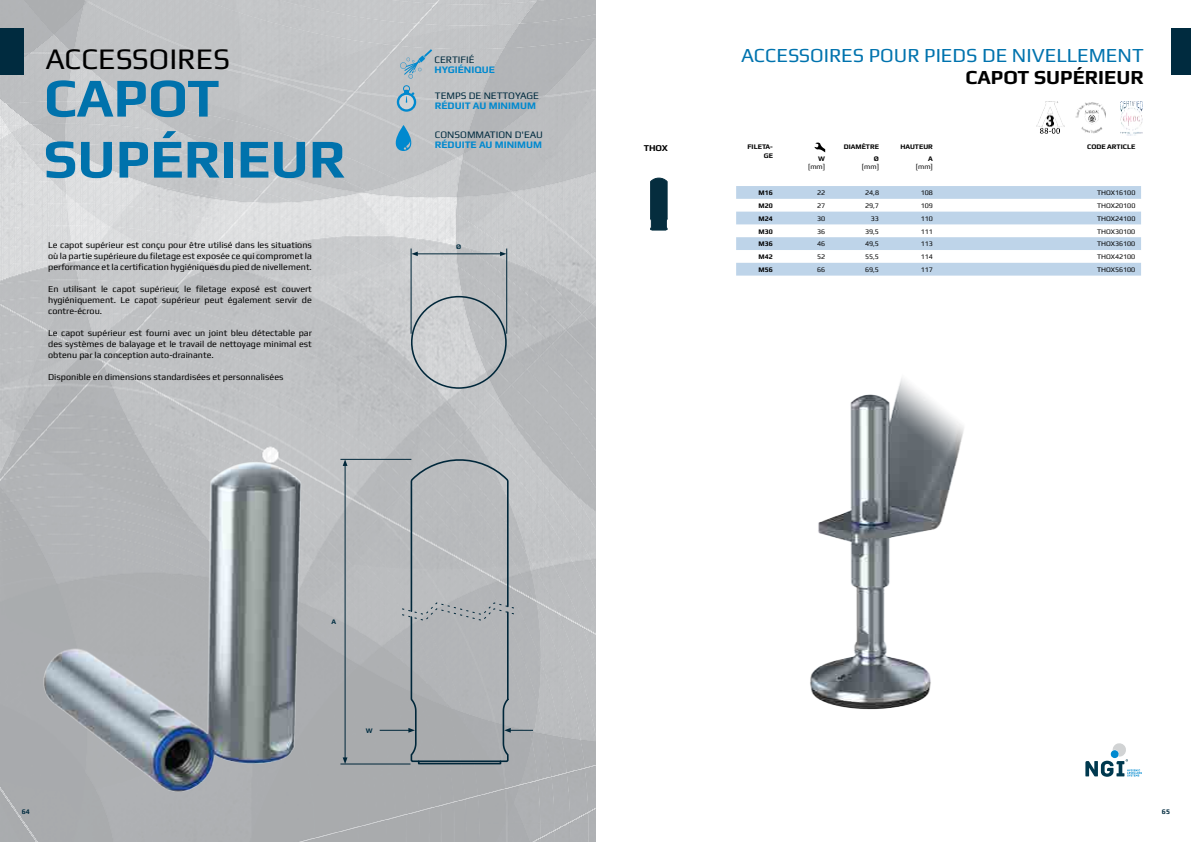
<style>
.page{position:relative;width:1191px;height:842px;background:#fff}
.page>*{position:absolute;margin:0;border:0;box-sizing:border-box;transform-origin:0 0}
.t1{font:700 55px/61px "Play";color:#0072ac}
.t2{font:30px "Play";color:#000}
.t3{font:20px "Play";color:#0073ae}
.t4{font:700 20px "Play";color:#000}
.t5{font:10px "Play";color:#002b3f}
.t6{font:700 10px "Play";color:#0089cf}
.t7{font:9px/11px "Play";color:#000;text-align:justify}
.t8{font:700 9px "Play";color:#000}
.t9{font:7px "Play";color:#000}
.t10{font:700 7px/12px "Play";color:#000;text-align:right}
.t11{font:700 7px "Play";color:#002b3f}
.t12{font:700 7px "Play";color:#002d41}
</style>
<div class="page">
<img style="left:0;top:0;width:595px;height:842px">
<hr style="left:340px;top:764px;width:70px;height:1px;background:#00273a">
<hr style="left:380px;top:730px;width:30px;height:1px;background:#00273a">
<hr style="left:340px;top:459px;width:71px;height:1px;background:#00273a">
<div style="left:418px;top:760px;width:83px;height:4px;border:2px solid #00273a"></div>
<svg style="left:401px;top:452px;width:131px;height:311px;background:#aeb2b5"></svg>
<hr style="left:506px;top:249px;width:1px;height:85px;background:#00273a">
<hr style="left:411px;top:249px;width:1px;height:85px;background:#00273a">
<hr style="left:416px;top:254px;width:84px;height:1px;background:#00273a">
<svg style="left:500px;top:252px;width:6px;height:4px"></svg>
<svg style="left:411px;top:252px;width:7px;height:4px"></svg>
<div style="left:411px;top:296px;width:96px;height:93px;border:2px solid #00273a;border-radius:50%"></div>
<img style="left:0;top:343px;width:386px;height:499px">
<svg style="left:1085px;top:765px;width:57px;height:12px"></svg>
<img style="left:1120px;top:102px;width:22px;height:33px">
<img style="left:1036px;top:102px;width:28px;height:32px">
<img style="left:1075px;top:102px;width:30px;height:32px">
<svg style="left:396px;top:125px;width:15px;height:26px"></svg>
<svg style="left:400px;top:49px;width:32px;height:30px"></svg>
<svg style="left:397px;top:93px;width:19px;height:19px"></svg>
<div style="left:403px;top:85px;width:7px;height:7px;border:1px solid #0089cf;border-radius:50%"></div>
<div style="left:399px;top:95px;width:15px;height:14px;background:#d1d3d4;border-radius:50%"></div>
<svg style="left:404px;top:90px;width:10px;height:13px"></svg>
<svg style="left:736px;top:186px;width:405px;height:90px"></svg>
<svg style="left:814px;top:143px;width:11px;height:9px"></svg>
<svg style="left:650px;top:177px;width:17px;height:54px"></svg>
<img style="left:571px;top:315px;width:557px;height:450px">
<div style="left:1171px;top:29px;width:20px;height:46px;background:#002b3f"></div>
<div style="left:0;top:29px;width:23px;height:46px;background:#002b3f"></div>
<h2 class="t2" style="left:45px;top:41px;width:186px">ACCESSOIRES</h2>
<h3 class="t3" style="left:741px;top:43px;width:404px">ACCESSOIRES POUR PIEDS DE NIVELLEMENT</h3>
<h3 class="t4" style="left:965px;top:65px;width:180px">CAPOT SUPÉRIEUR</h3>
<p class="t5" style="left:434px;top:53px;width:42px">CERTIFIÉ</p>
<p class="t6" style="left:434px;top:63px;width:62px">HYGIÉNIQUE</p>
<p class="t5" style="left:435px;top:90px;width:106px">TEMPS DE NETTOYAGE</p>
<p class="t6" style="left:435px;top:100px;width:102px">RÉDUIT AU MINIMUM</p>
<h1 class="t1" style="left:44px;top:67px;width:303px">CAPOT<br>SUPÉRIEUR</h1>
<p class="t5" style="left:435px;top:128px;width:110px">CONSOMMATION D'EAU</p>
<p class="t6" style="left:435px;top:138px;width:109px">RÉDUITE AU MINIMUM</p>
<p class="t10" style="left:843px;top:141px;width:37px">DIAMÈTRE<br>Ø</p>
<p class="t9" style="left:862px;top:163px;width:19px">[mm]</p>
<p class="t10" style="left:1087px;top:141px;width:50px">CODE ARTICLE</p>
<p class="t8" style="left:643px;top:142px;width:26px">THOX</p>
<p class="t10" style="left:747px;top:142px;width:27px;line-height:8.4px">FILETA-<br>GE</p>
<p class="t10" style="left:900px;top:141px;width:34px">HAUTEUR<br>A</p>
<p class="t9" style="left:916px;top:163px;width:19px">[mm]</p>
<p class="t10" style="left:818px;top:153px;width:8px">W</p>
<p class="t9" style="left:808px;top:163px;width:19px">[mm]</p>
<p class="t7" style="left:48px;top:239px;width:265px">Le capot supérieur est conçu pour être utilisé dans les situations où la partie supérieure du filetage est exposée ce qui compromet la performance et la certification hygiéniques du pied de nivellement.</p>
<p class="t7" style="left:48px;top:283px;width:265px">En utilisant le capot supérieur, le filetage exposé est couvert hygiéniquement. Le capot supérieur peut également servir de contre-écrou.</p>
<p class="t7" style="left:48px;top:327px;width:265px">Le capot supérieur est fourni avec un joint bleu détectable par des systèmes de balayage et le travail de nettoyage minimal est obtenu par la conception auto-drainante.</p>
<p class="t7" style="left:48px;top:371px;width:237px">Disponible en dimensions standardisées et personnalisées</p>
<p class="t12" style="left:456px;top:242px;width:7px">Ø</p>
<p class="t12" style="left:332px;top:617px;width:6px">A</p>
<p class="t12" style="left:366px;top:727px;width:8px">W</p>
<p class="t10" style="left:758px;top:187px;width:16px">M16</p>
<p class="t9" style="left:817px;top:189px;width:10px">22</p>
<p class="t9" style="left:865px;top:189px;width:15px">24,8</p>
<p class="t9" style="left:920px;top:189px;width:14px">108</p>
<p class="t9" style="left:1097px;top:189px;width:40px">THOX16100</p>
<p class="t10" style="left:758px;top:199px;width:16px">M20</p>
<p class="t9" style="left:817px;top:201px;width:10px">27</p>
<p class="t9" style="left:865px;top:201px;width:15px">29,7</p>
<p class="t9" style="left:920px;top:201px;width:14px">109</p>
<p class="t9" style="left:1097px;top:201px;width:40px">THOX20100</p>
<p class="t10" style="left:758px;top:212px;width:16px">M24</p>
<p class="t9" style="left:817px;top:214px;width:10px">30</p>
<p class="t9" style="left:871px;top:214px;width:10px">33</p>
<p class="t9" style="left:920px;top:214px;width:14px">110</p>
<p class="t9" style="left:1097px;top:214px;width:40px">THOX24100</p>
<p class="t10" style="left:758px;top:225px;width:16px">M30</p>
<p class="t9" style="left:817px;top:227px;width:10px">36</p>
<p class="t9" style="left:865px;top:227px;width:15px">39,5</p>
<p class="t9" style="left:920px;top:227px;width:14px">111</p>
<p class="t9" style="left:1097px;top:227px;width:40px">THOX30100</p>
<p class="t10" style="left:758px;top:238px;width:16px">M36</p>
<p class="t9" style="left:817px;top:240px;width:10px">46</p>
<p class="t9" style="left:865px;top:240px;width:15px">49,5</p>
<p class="t9" style="left:920px;top:240px;width:14px">113</p>
<p class="t9" style="left:1097px;top:240px;width:40px">THOX36100</p>
<p class="t10" style="left:758px;top:251px;width:16px">M42</p>
<p class="t9" style="left:817px;top:253px;width:10px">52</p>
<p class="t9" style="left:865px;top:253px;width:15px">55,5</p>
<p class="t9" style="left:920px;top:253px;width:14px">114</p>
<p class="t9" style="left:1097px;top:253px;width:40px">THOX42100</p>
<p class="t10" style="left:758px;top:263px;width:16px">M56</p>
<p class="t9" style="left:817px;top:265px;width:10px">66</p>
<p class="t9" style="left:865px;top:265px;width:15px">69,5</p>
<p class="t9" style="left:920px;top:265px;width:14px">117</p>
<p class="t9" style="left:1097px;top:265px;width:40px">THOX56100</p>
<p class="t11" style="left:22px;top:807px;width:10px">64</p>
<p class="t11" style="left:1162px;top:807px;width:10px">65</p>
</div>
